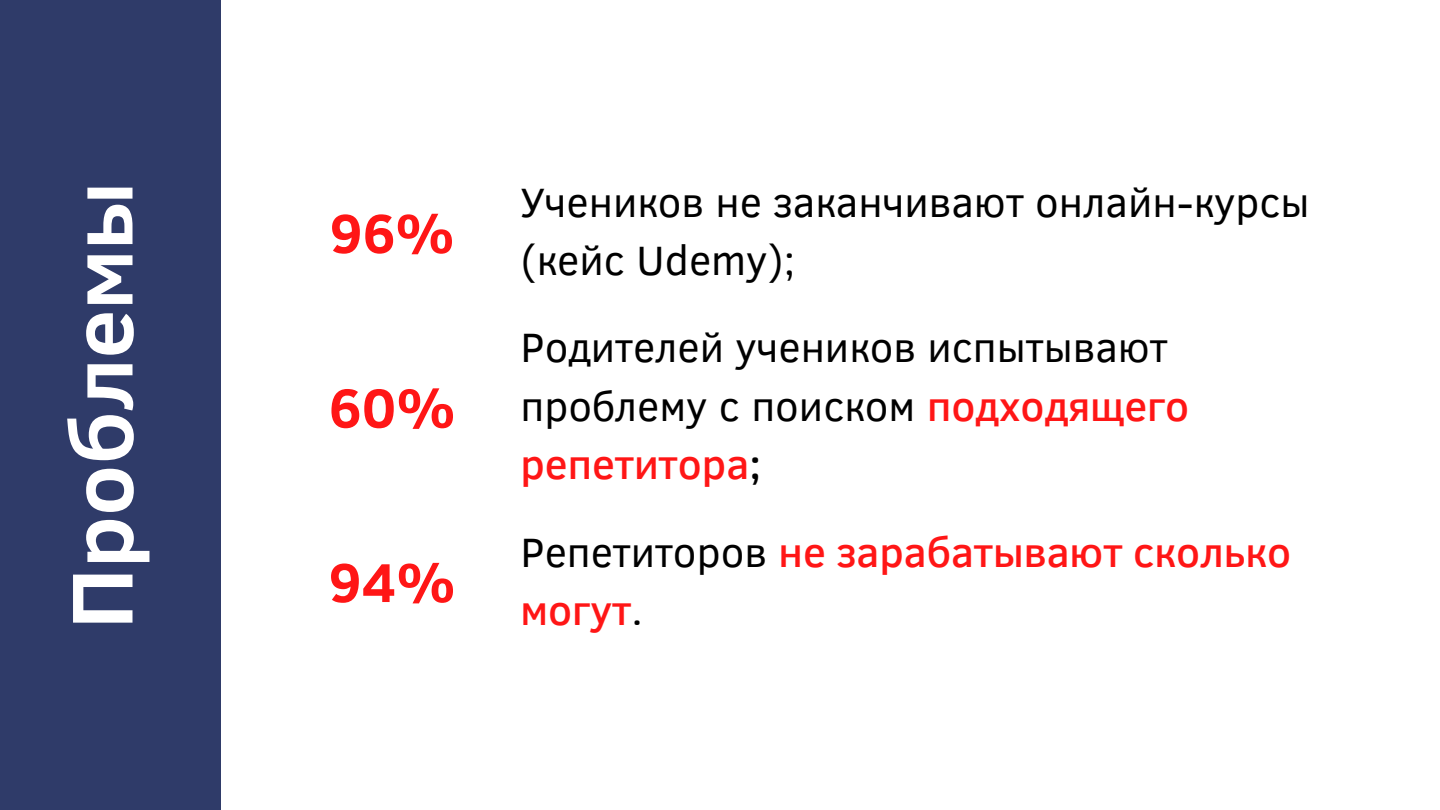
<style>
.page{position:relative;width:1440px;height:810px;background:#fff}
.page>*{position:absolute;margin:0;border:0;box-sizing:border-box;transform-origin:0 0}
.t1{font:700 88px "Clear Sans";color:#fff}
.t2{font:700 55.8px "Clear Sans";color:#ff1616}
.t3{font:42px/58.5px "Clear Sans";color:#000}
.t4{font:500 42px/58.5px "Clear Sans";color:#ff1616}
.s1{font-weight:500;color:#ff1616}
.s2{font-weight:500}
.s3{font-weight:400;color:#000}
</style>
<div class="page">
<div style="left:0;top:0;width:220px;height:810px;background:#2f3b69"></div>
<h1 class="t1" style="left:38px;top:629px;width:449px;rotate:-90deg">Проблемы</h1>
<p class="t3" style="left:520px;top:171px;width:791px">Учеников не заканчивают онлайн-курсы (кейс Udemy);</p>
<h2 class="t2" style="left:330px;top:193px;width:126px">96%</h2>
<p class="t3" style="left:520px;top:316px;width:670px">Родителей учеников испытывают проблему с поиском <span class="s1">подходящего репетитора</span><span class="s2">;</span></p>
<h2 class="t2" style="left:329px;top:367px;width:128px">60%</h2>
<p class="t4" style="left:520px;top:521px;width:772px"><span class="s3">Репетиторов</span> не зарабатывают сколько могут<span class="s3">.</span></p>
<h2 class="t2" style="left:329px;top:542px;width:128px">94%</h2>
</div>
